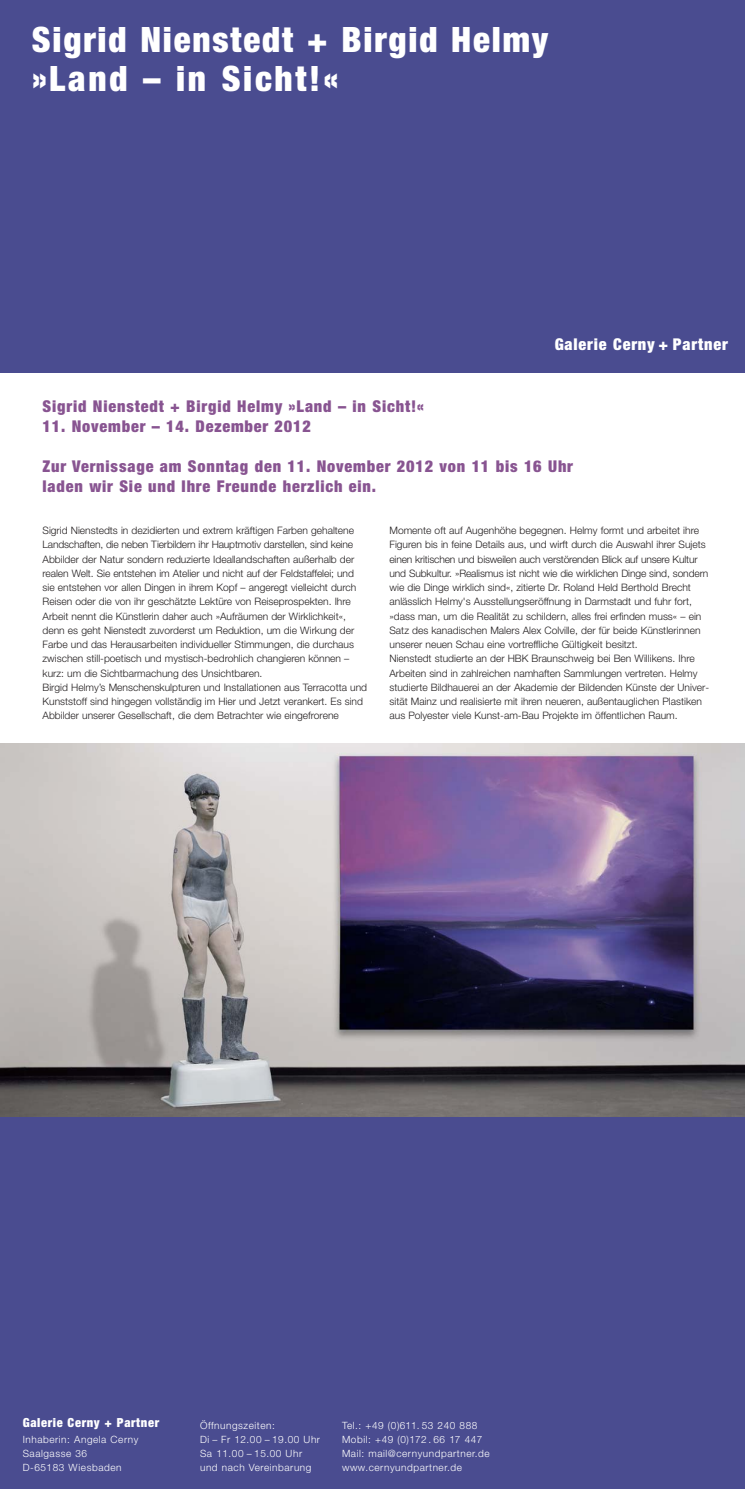
<style>
.page{position:relative;width:745px;height:1489px;background:#fff}
.page>*{position:absolute;margin:0;border:0;box-sizing:border-box;transform-origin:0 0}
.t1{font:900 condensed 35px/38.8px "Helvetica Neue";letter-spacing:.05em;color:#fff}
.t2{font:900 condensed 16.25px/20px "Helvetica Neue";letter-spacing:.05em;color:#885491}
.t3{font:900 condensed 16.25px "Helvetica Neue";letter-spacing:.05em;color:#fff}
.t4{font:900 condensed 12.5px "Helvetica Neue";letter-spacing:.05em;color:#fff}
.t5{font:300 10.25px/14.2px "Helvetica Neue";color:#231f20}
.t6{font:300 10px/14.1px "Helvetica Neue";letter-spacing:.055em;color:#fff}
</style>
<div class="page">
<div style="left:0;top:0;width:744px;height:372px;background:#4a4c90"></div>
<div style="left:0;top:1116px;width:744px;height:372px;background:#4a4c90"></div>
<img style="left:0;top:743px;width:744px;height:373px">
<h1 class="t1" style="left:32px;top:24px;width:517px">Sigrid Nienstedt + Birgid Helmy »Land – in Sicht!«</h1>
<h2 class="t3" style="left:554px;top:338px;width:174px">Galerie Cerny + Partner</h2>
<h2 class="t2" style="left:43px;top:398px;width:383px">Sigrid Nienstedt + Birgid Helmy »Land – in Sicht!«</h2>
<h2 class="t2" style="left:43px;top:418px;width:270px">11. November – 14. Dezember 2012</h2>
<h2 class="t2" style="left:43px;top:458px;width:531px">Zur Vernissage am Sonntag den 11. November 2012 von 11 bis 16 Uhr laden wir Sie und Ihre Freunde herzlich ein.</h2>
<p class="t5" style="left:43px;top:524px;width:326px">Sigrid Nienstedts in dezidierten und extrem kräftigen Farben gehaltene Landschaften, die neben Tierbildern ihr Hauptmotiv darstellen, sind keine Abbilder der Natur sondern reduzierte Ideallandschaften außerhalb der realen Welt. Sie entstehen im Atelier und nicht auf der Feldstaffelei; und sie entstehen vor allen Dingen in ihrem Kopf – angeregt vielleicht durch Reisen oder die von ihr geschätzte Lektüre von Reiseprospekten. Ihre Arbeit nennt die Künstlerin daher auch »Aufräumen der Wirklichkeit«, denn es geht Nienstedt zuvorderst um Reduktion, um die Wirkung der Farbe und das Herausarbeiten individueller Stimmungen, die durchaus zwischen still-poetisch und mystisch-bedrohlich changieren können – kurz: um die Sichtbarmachung des Unsichtbaren.<br>Birgid Helmy’s Menschenskulpturen und Installationen aus Terracotta und Kunststoff sind hingegen vollständig im Hier und Jetzt verankert. Es sind Abbilder unserer Gesellschaft, die dem Betrachter wie eingefrorene</p>
<p class="t5" style="left:389px;top:524px;width:321px">Momente oft auf Augenhöhe begegnen. Helmy formt und arbeitet ihre Figuren bis in feine Details aus, und wirft durch die Auswahl ihrer Sujets einen kritischen und bisweilen auch verstörenden Blick auf unsere Kultur und Subkultur. »Realismus ist nicht wie die wirklichen Dinge sind, sondern wie die Dinge wirklich sind«, zitierte Dr. Roland Held Berthold Brecht anlässlich Helmy's Ausstellungseröffnung in Darmstadt und fuhr fort, »dass man, um die Realität zu schildern, alles frei erfinden muss« – ein Satz des kanadischen Malers Alex Colville, der für beide Künstlerinnen unserer neuen Schau eine vortreffliche Gültigkeit besitzt.<br>Nienstedt studierte an der HBK Braunschweig bei Ben Willikens. Ihre Arbeiten sind in zahlreichen namhaften Sammlungen vertreten. Helmy studierte Bildhauerei an der Akademie der Bildenden Künste der Univer&shy;sität Mainz und realisierte mit ihren neueren, außentauglichen Plastiken aus Polyester viele Kunst-am-Bau Projekte im öffentlichen Raum.</p>
<p class="t4" style="left:23px;top:1418px;width:138px">Galerie Cerny + Partner</p>
<p class="t6" style="left:23px;top:1432px;width:117px">Inhaberin: Angela Cerny<br>Saalgasse 36<br>D-65183 Wiesbaden</p>
<p class="t6" style="left:200px;top:1418px;width:121px">Öffnungszeiten:<br>Di – Fr 12.00 – 19.00 Uhr<br>Sa 11.00 – 15.00 Uhr und nach Vereinbarung</p>
<p class="t6" style="left:342px;top:1418px;width:149px">Tel.: +49 (0)611. 53 240 888<br>Mobil: +49 (0)172 . 66 17 447<br>Mail: mail@cernyundpartner.de www.cernyundpartner.de</p>
</div>
